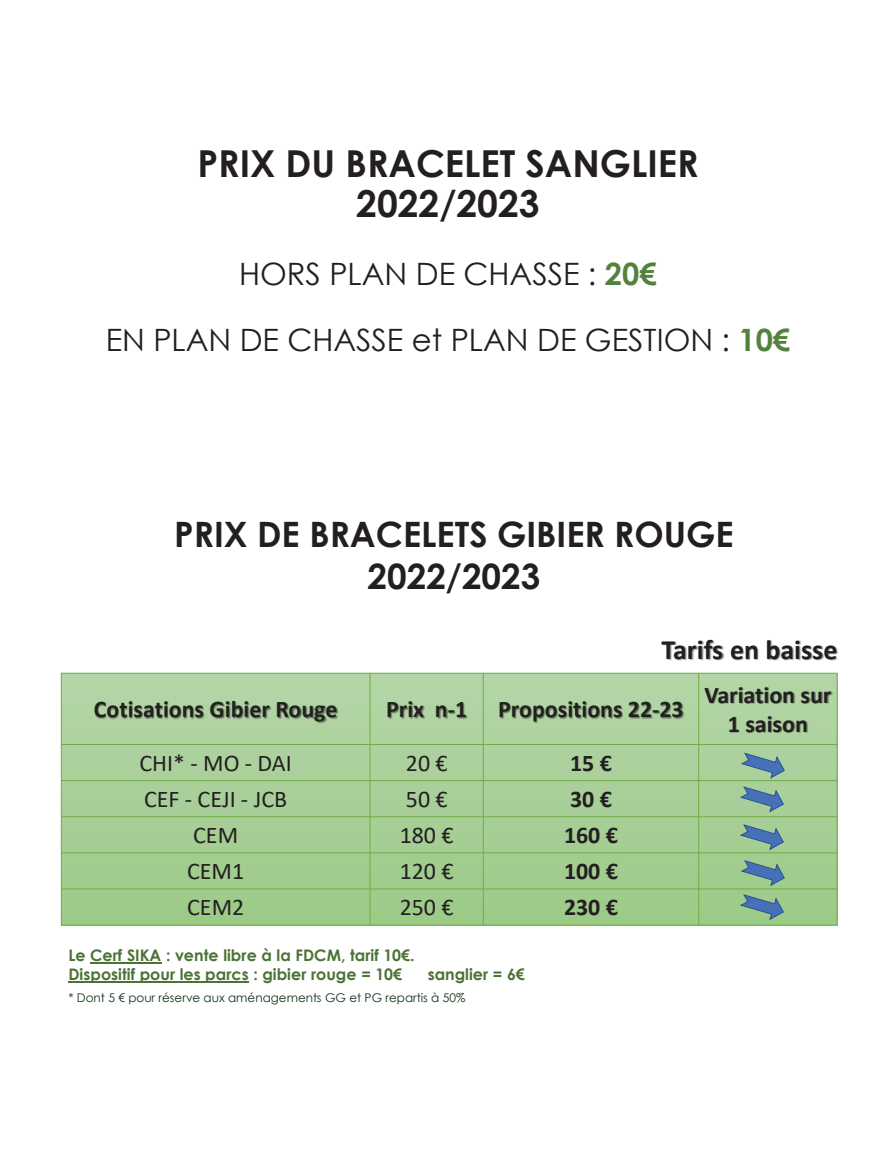
<style>
.page{position:relative;width:893px;height:1149px;background:#fff}
.page>*{position:absolute;margin:0;border:0;box-sizing:border-box;transform-origin:0 0}
.t1{font:700 37.05px/40px "Century Gothic";color:#231f20;text-align:center}
.t2{font:700 34.95px/41.8px "Century Gothic";color:#231f20;text-align:center}
.t3{font:30.75px/66.4px "Century Gothic";color:#231f20;text-align:center}
.t4{font:700 27.9px "Calibri";color:#231f20}
.t5{font:700 24px/28.8px "Calibri";color:#231f20;text-align:center}
.t6{font:24px "Calibri";color:#231f20}
.t7{font:700 15.9px/19.2px "Century Gothic";color:#4b7335}
.t8{font:12px "Century Gothic";color:#123217}
.s1{font-weight:700;color:#52823b}
</style>
<div class="page">
<hr style="left:90px;top:961px;width:71px;height:2px;background:#4b7335">
<hr style="left:68px;top:981px;width:181px;height:1px;background:#4b7335">
<svg style="left:62px;top:673px;width:775px;height:251px;background:#a5cd94"></svg>
<hr style="left:370px;top:672px;width:1px;height:253px;background:#70ad46">
<hr style="left:483px;top:672px;width:1px;height:253px;background:#70ad46">
<hr style="left:698px;top:672px;width:1px;height:253px;background:#70ad46">
<hr style="left:61px;top:744px;width:776px;height:1px;background:#70ad46">
<hr style="left:61px;top:780px;width:776px;height:1px;background:#70ad46">
<hr style="left:61px;top:816px;width:776px;height:1px;background:#70ad46">
<hr style="left:61px;top:852px;width:776px;height:1px;background:#70ad46">
<hr style="left:61px;top:888px;width:776px;height:1px;background:#70ad46">
<hr style="left:61px;top:672px;width:1px;height:253px;background:#70ad46">
<hr style="left:837px;top:672px;width:1px;height:253px;background:#70ad46">
<hr style="left:61px;top:672px;width:776px;height:1px;background:#70ad46">
<hr style="left:61px;top:924px;width:776px;height:1px;background:#70ad46">
<img style="left:79px;top:686px;width:275px;height:54px">
<img style="left:371px;top:686px;width:62px;height:54px">
<img style="left:433px;top:686px;width:7px;height:54px">
<img style="left:440px;top:686px;width:197px;height:54px">
<img style="left:637px;top:686px;width:7px;height:54px">
<img style="left:644px;top:686px;width:56px;height:54px">
<img style="left:699px;top:685px;width:138px;height:40px">
<img style="left:713px;top:701px;width:111px;height:53px">
<img style="left:644px;top:640px;width:194px;height:45px">
<img style="left:713px;top:640px;width:72px;height:45px">
<svg style="left:739px;top:751px;width:47px;height:28px"></svg>
<svg style="left:738px;top:785px;width:47px;height:28px"></svg>
<svg style="left:738px;top:823px;width:47px;height:28px"></svg>
<svg style="left:739px;top:859px;width:47px;height:27px"></svg>
<svg style="left:738px;top:893px;width:47px;height:28px"></svg>
<h1 class="t1" style="left:197px;top:142px;width:503px">PRIX DU BRACELET SANGLIER<br>2022/2023</h1>
<h3 class="t3" style="left:106px;top:240px;width:686px">HORS PLAN DE CHASSE : <span class="s1">20€<br></span>EN PLAN DE CHASSE et PLAN DE GESTION : <span class="s1">10€</span></h3>
<h2 class="t2" style="left:174px;top:511px;width:561px">PRIX DE BRACELETS GIBIER ROUGE<br>2022/2023</h2>
<h3 class="t4" style="left:662px;top:629px;width:177px">Tarifs en baisse</h3>
<h3 class="t5" style="left:94px;top:694px;width:245px">Cotisations Gibier Rouge</h3>
<h3 class="t5" style="left:386px;top:694px;width:82px">Prix n-1</h3>
<h3 class="t5" style="left:498px;top:694px;width:187px">Propositions 22-23</h3>
<h3 class="t6" style="left:140px;top:746px;width:154px">CHI* - MO - DAI</h3>
<h3 class="t6" style="left:406px;top:746px;width:43px">20 €</h3>
<h3 class="t5" style="left:570px;top:748px;width:43px">15 €</h3>
<h3 class="t6" style="left:144px;top:782px;width:145px">CEF - CEJI - JCB</h3>
<h3 class="t6" style="left:406px;top:782px;width:43px">50 €</h3>
<h3 class="t5" style="left:570px;top:784px;width:43px">30 €</h3>
<h3 class="t6" style="left:193px;top:818px;width:47px">CEM</h3>
<h3 class="t6" style="left:400px;top:818px;width:55px">180 €</h3>
<h3 class="t5" style="left:564px;top:820px;width:55px">160 €</h3>
<h3 class="t6" style="left:187px;top:854px;width:59px">CEM1</h3>
<h3 class="t6" style="left:400px;top:854px;width:55px">120 €</h3>
<h3 class="t5" style="left:564px;top:856px;width:55px">100 €</h3>
<h3 class="t6" style="left:187px;top:890px;width:59px">CEM2</h3>
<h3 class="t6" style="left:400px;top:890px;width:55px">250 €</h3>
<h3 class="t5" style="left:564px;top:892px;width:55px">230 €</h3>
<p class="t7" style="left:68px;top:944px;width:347px">Le Cerf SIKA : vente libre à la FDCM, tarif 10€.<br>Dispositif pour les parcs : gibier rouge = 10€</p>
<p class="t7" style="left:428px;top:963px;width:99px">sanglier = 6€</p>
<p class="t8" style="left:69px;top:989px;width:398px">* Dont 5 € pour réserve aux aménagements GG et PG repartis à 50%</p>
<h3 class="t5" style="left:705px;top:680px;width:128px">Variation sur<br>1 saison</h3>
</div>
